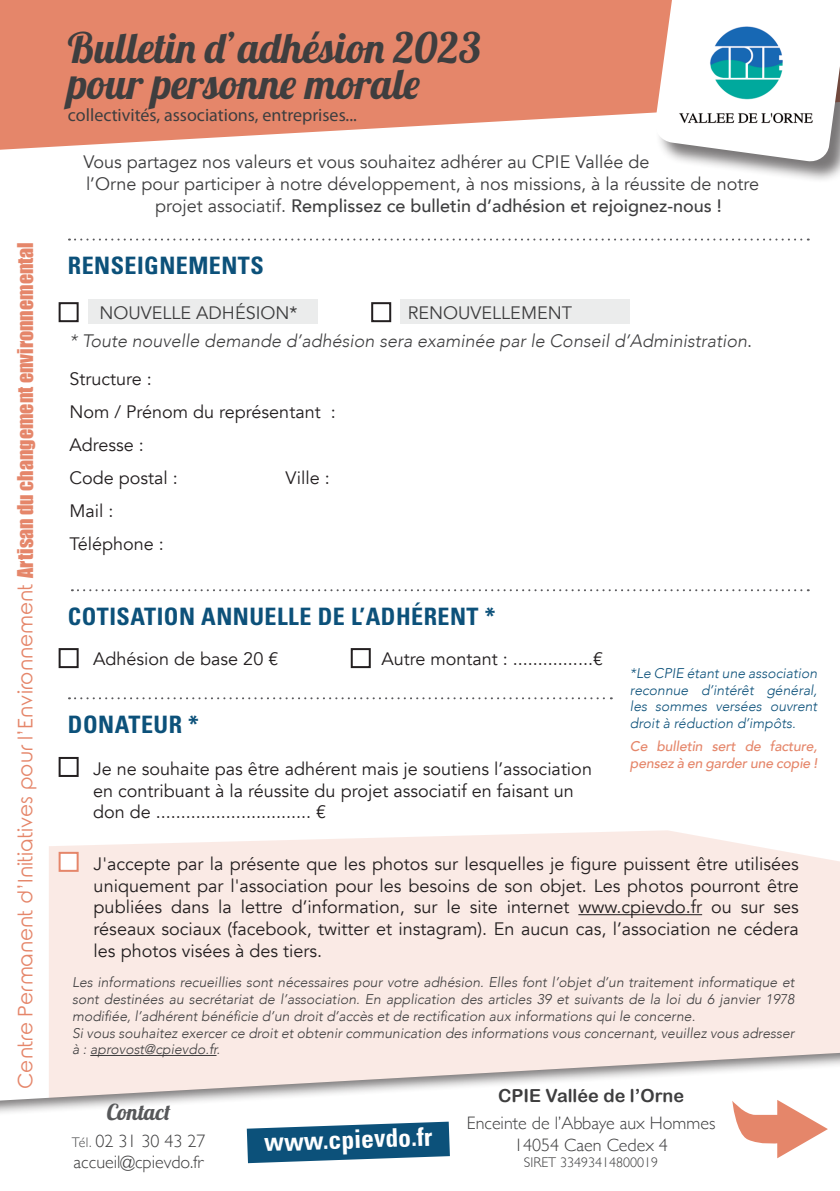
<style>
.page{position:relative;width:840px;height:1191px;background:#fff}
.page>*{position:absolute;margin:0;border:0;box-sizing:border-box;transform-origin:0 0}
.t1{font:42px "Lobster 1.4";color:#3e3e3f}
.t2{font:700 condensed 25.6px "Univers LT Std";color:#fff}
.t3{font:700 condensed 24px "Univers LT Std";letter-spacing:.02em;color:#0c517a}
.t4{font:22px "Lobster 1.4";color:#57585a}
.t5{font:20px "Rounded Elegance";color:#e5866a}
.t6{font:18px/21.6px "Avenir";color:#231f20}
.t7{font:18px "Avenir";color:#3e3e3f}
.t8{font:300 18px "Gill Sans";color:#3e3e3f}
.t9{font:italic 300 18px "Avenir";color:#3e3e3f}
.t10{font:500 18px "Avenir";color:#3e3e3f}
.t11{font:18px "Myriad Pro";color:#3e3e3f}
.t12{font:18px "Arial Rounded MT Bold";color:#3e3e3f}
.t13{font:italic 300 14px/16.8px "Avenir";color:#3e3e3f;text-align:justify}
.t14{font:italic 300 14px/16.8px "Avenir";color:#0c517a;text-align:justify}
.t15{font:italic 500 14px/16.8px "Avenir";letter-spacing:-.01em;color:#e5866a}
.t16{font:300 14px "Gill Sans";color:#3e3e3f}
.s1{font-family:"Impact"}
.s2{font-weight:400}
.s3{font-weight:400;font-style:normal}
.s4{font-size:13.8px;color:#4b4c4d}
</style>
<div class="page">
<div style="left:88px;top:299px;width:229px;height:25px;background:#ebecec"></div>
<div style="left:400px;top:299px;width:229px;height:25px;background:#ebecec"></div>
<div style="left:49px;top:830px;width:790px;height:220px;background:#faeae5"></div>
<svg style="left:0;top:0;width:653px;height:150px;background:#e8957c"></svg>
<div style="left:0;top:1050px;width:839px;height:141px;background:#231f20;opacity:.6"></div>
<div style="left:655px;top:0;width:184px;height:183px;background:#231f20;opacity:.6"></div>
<svg style="left:653px;top:0;width:186px;height:162px"></svg>
<div style="left:59px;top:302px;width:20px;height:20px;border:2px solid #231f20"></div>
<div style="left:371px;top:302px;width:20px;height:20px;border:2px solid #231f20"></div>
<div style="left:59px;top:648px;width:20px;height:20px;border:2px solid #231f20"></div>
<div style="left:350px;top:648px;width:20px;height:20px;border:2px solid #231f20"></div>
<svg style="left:69px;top:697px;width:542px;height:2px"></svg>
<svg style="left:72px;top:589px;width:736px;height:2px"></svg>
<svg style="left:69px;top:238px;width:739px;height:2px"></svg>
<img style="left:677px;top:23px;width:142px;height:117px">
<hr style="left:90px;top:1055px;width:126px;height:1px;background:#3e3e3f">
<div style="left:59px;top:757px;width:20px;height:20px;border:2px solid #231f20"></div>
<svg style="left:731px;top:1099px;width:96px;height:59px"></svg>
<svg style="left:247px;top:1121px;width:202px;height:42px"></svg>
<hr style="left:578px;top:914px;width:123px;height:1px;background:#231f20">
<div style="left:59px;top:852px;width:20px;height:20px;background:#fff;border:2px solid #e5866a"></div>
<p class="t5" style="left:14px;top:1089px;width:848px;rotate:-90deg">Centre Permanent d’Initiatives pour l’Environnement <span class="s1">Artisan du changement environnemental</span></p>
<p class="t1" style="left:68px;top:21px;width:414px">Bulletin d’adhésion 2023</p>
<p class="t1" style="left:68px;top:57px;width:353px">pour personne morale</p>
<p class="t11" style="left:68px;top:104px;width:290px">collectivités, associations, entreprises...</p>
<p class="t7" style="left:83px;top:151px;width:567px">Vous partagez nos valeurs et vous souhaitez adhérer au CPIE Vallée de</p>
<p class="t7" style="left:86px;top:173px;width:674px">l’Orne pour participer à notre développement, à nos missions, à la réussite de notre</p>
<p class="t10" style="left:155px;top:190px;width:568px"><span class="s2">projet associatif.</span> Remplissez ce bulletin d’adhésion et rejoignez-nous !</p>
<p class="t3" style="left:68px;top:251px;width:197px">RENSEIGNEMENTS</p>
<p class="t7" style="left:99px;top:302px;width:199px">NOUVELLE ADHÉSION*</p>
<p class="t7" style="left:407px;top:302px;width:166px">RENOUVELLEMENT</p>
<p class="t9" style="left:69px;top:330px;width:684px">* Toute nouvelle demande d’adhésion sera examinée par le Conseil d’Administration<span class="s3">.</span></p>
<p class="t6" style="left:69px;top:369px;width:84px">Structure :</p>
<p class="t6" style="left:69px;top:402px;width:268px">Nom / Prénom du représentant :</p>
<p class="t6" style="left:69px;top:434px;width:76px">Adresse :</p>
<p class="t6" style="left:69px;top:467px;width:110px">Code postal :</p>
<p class="t6" style="left:285px;top:467px;width:46px">Ville :</p>
<p class="t6" style="left:69px;top:500px;width:46px">Mail :</p>
<p class="t6" style="left:69px;top:533px;width:96px">Téléphone :</p>
<p class="t3" style="left:68px;top:601px;width:429px">COTISATION ANNUELLE DE L’ADHÉRENT *</p>
<p class="t6" style="left:93px;top:649px;width:187px">Adhésion de base 20 €</p>
<p class="t6" style="left:381px;top:649px;width:223px">Autre montant : ................€</p>
<p class="t3" style="left:68px;top:709px;width:132px">DONATEUR *</p>
<p class="t6" style="left:93px;top:758px;width:500px">Je ne souhaite pas être adhérent mais je soutiens l’association en contribuant à la réussite du projet associatif en faisant un don de ............................... €</p>
<p class="t14" style="left:629px;top:664px;width:189px">*Le CPIE étant une association reconnue d’intérêt général, les sommes versées ouvrent droit à réduction d’impôts.</p>
<p class="t15" style="left:629px;top:737px;width:189px">Ce bulletin sert de facture, pensez à en garder une copie !</p>
<p class="t6" style="left:94px;top:853px;width:706px;text-align:justify">J'accepte par la présente que les photos sur lesquelles je figure puissent être utilisées uniquement par l'association pour les besoins de son objet. Les photos pourront être publiées dans la lettre d’information, sur le site internet www.cpievdo.fr ou sur ses réseaux sociaux (facebook, twitter et instagram). En aucun cas, l’association ne cédera les photos visées à des tiers.</p>
<p class="t13" style="left:72px;top:974px;width:723px">Les informations recueillies sont nécessaires pour votre adhésion. Elles font l’objet d’un traitement informatique et sont destinées au secrétariat de l’association. En application des articles 39 et suivants de la loi du 6 janvier 1978 modifiée, l’adhérent bénéficie d’un droit d’accès et de rectification aux informations qui le concerne.</p>
<p class="t13" style="left:72px;top:1024px;width:723px">Si vous souhaitez exercer ce droit et obtenir communication des informations vous concernant, veuillez vous adresser à : aprovost@cpievdo.fr.</p>
<p class="t12" style="left:497px;top:1085px;width:187px">CPIE Vallée de l’Orne</p>
<p class="t8" style="left:466px;top:1108px;width:250px">Enceinte de l’Abbaye aux Hommes</p>
<p class="t8" style="left:514px;top:1130px;width:155px">14054 Caen Cedex 4</p>
<p class="t16" style="left:523px;top:1151px;width:136px">SIRET 33493414800019</p>
<p class="t4" style="left:107px;top:1097px;width:65px">Contact</p>
<p class="t8" style="left:72px;top:1126px;width:135px"><span class="s4">Tél.</span> 02 31 30 43 27</p>
<p class="t8" style="left:74px;top:1148px;width:131px">accueil@cpievdo.fr</p>
<p class="t2" style="left:263px;top:1126px;width:170px;rotate:-2deg">www.cpievdo.fr</p>
</div>
